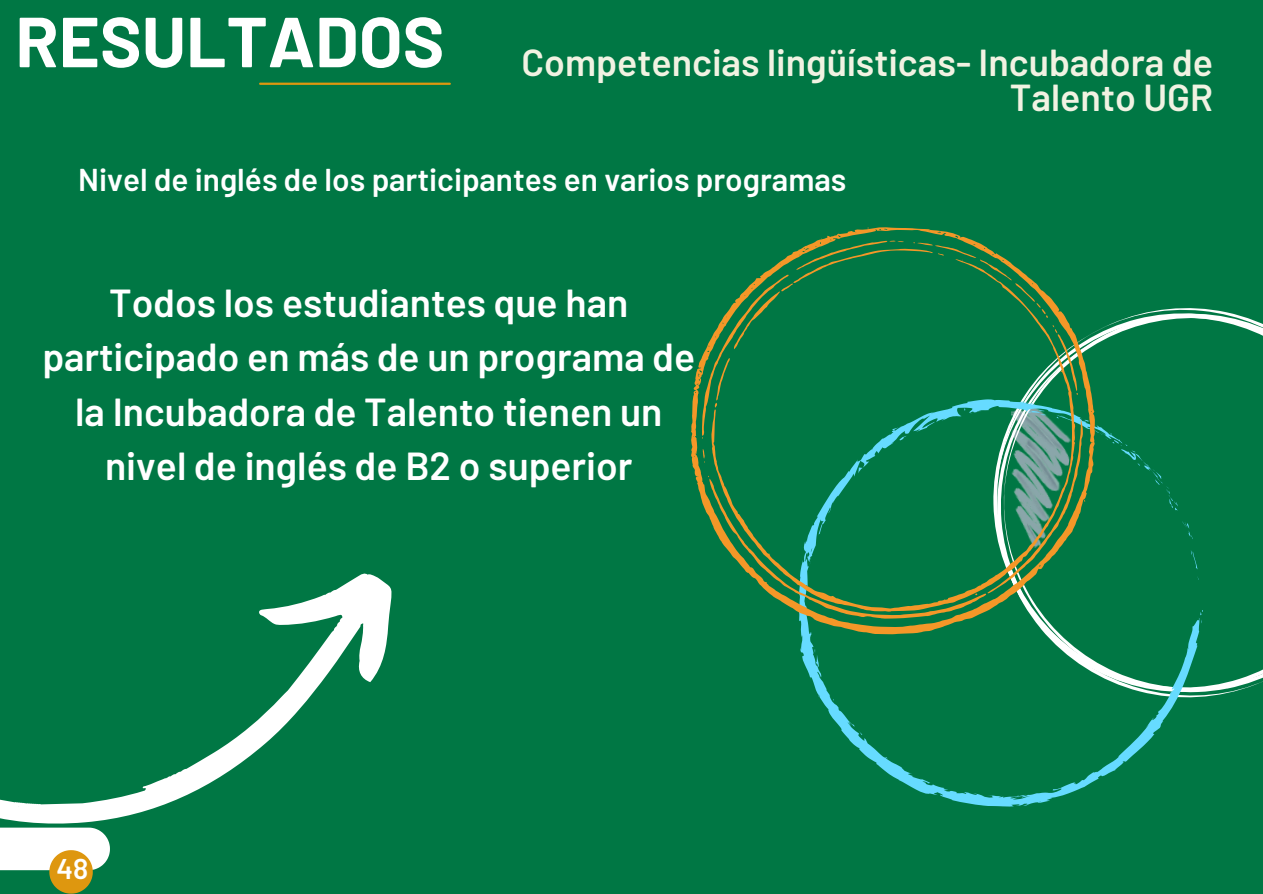
<style>
.page{position:relative;width:1263px;height:894px;background:#fff}
.page>*{position:absolute;margin:0;border:0;box-sizing:border-box;transform-origin:0 0}
.t1{font:700 70.65px "Barlow";color:#fff}
.t2{font:600 39px/54px "Barlow";color:#fff;text-align:center}
.t3{font:600 37.5px/34.8px "Barlow";color:#f1f2e2;text-align:right}
.t4{font:600 31.5px "Barlow";color:#fff}
.t5{font:600 28.5px "Barlow";color:#fff}
</style>
<div class="page">
<div style="left:0;top:0;width:1263px;height:893px;background:#074"></div>
<svg style="left:1103px;top:308px;width:160px;height:389px"></svg>
<svg style="left:800px;top:392px;width:407px;height:415px"></svg>
<svg style="left:1103px;top:419px;width:76px;height:92px"></svg>
<svg style="left:1200px;top:608px;width:3px;height:15px"></svg>
<svg style="left:830px;top:695px;width:4px;height:5px"></svg>
<svg style="left:858px;top:730px;width:4px;height:5px"></svg>
<svg style="left:691px;top:227px;width:412px;height:415px"></svg>
<hr style="left:260px;top:83px;width:190px;height:2px;background:#de970f">
<svg style="left:0;top:573px;width:392px;height:251px"></svg>
<svg style="left:0;top:827px;width:110px;height:66px"></svg>
<h2 class="t1" style="left:15px;top:-3px;width:431px">RESULTADOS</h2>
<p class="t3" style="left:521px;top:43px;width:693px">Competencias lingüísticas- Incubadora de<br>Talento UGR</p>
<p class="t4" style="left:78px;top:160px;width:770px">Nivel de inglés de los participantes en varios programas</p>
<p class="t2" style="left:42px;top:275px;width:654px">Todos los estudiantes que han participado en más de un programa de la Incubadora de Talento tienen un nivel de inglés de B2 o superior</p>
<p class="t5" style="left:56px;top:850px;width:33px">48</p>
</div>
